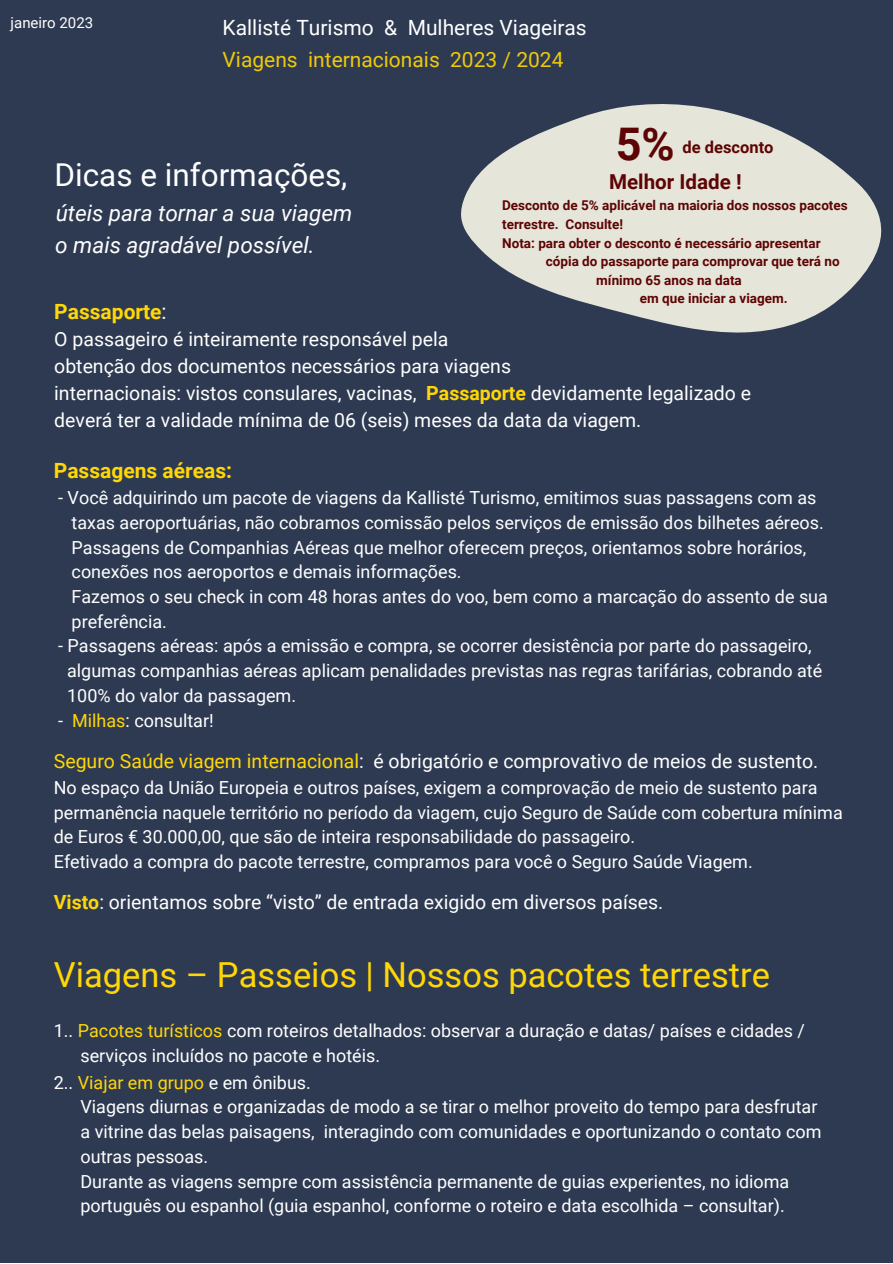
<style>
.page{position:relative;width:893px;height:1264px;background:#fff}
.page>*{position:absolute;margin:0;border:0;box-sizing:border-box;transform-origin:0 0}
.t1{font:700 45px "Roboto";color:#5d0404}
.t2{font:34.5px "Roboto";color:#ffd707}
.t3{font:31.5px "Roboto";color:#fff}
.t4{font:italic 22.5px/31.5px "Roboto";color:#fff}
.t5{font:21px "Roboto";color:#fff}
.t6{font:21px "Roboto";color:#efca0a}
.t7{font:700 21px "Roboto";color:#ffd707}
.t8{font:700 20.55px "Roboto";color:#5d0404}
.t9{font:19.5px/27px "Roboto";color:#fff}
.t10{font:18px/24.8px "Roboto";color:#fff}
.t11{font:700 16.5px "Roboto";color:#5d0404}
.t12{font:15px "Roboto";color:#fff}
.t13{font:700 13.5px/18.6px "Roboto";color:#5d0404}
.s1{font-weight:400;color:#fff}
.s2{font-weight:700;color:#ffd707}
.s3{color:#ffd707}
</style>
<div class="page">
<div style="left:0;top:0;width:892px;height:1262px;background:#2e3a52"></div>
<svg style="left:461px;top:104px;width:421px;height:229px;fill:#e6e5d9"></svg>
<p class="t12" style="left:11px;top:14px;width:84px">janeiro 2023</p>
<p class="t5" style="left:222px;top:16px;width:365px">Kallisté Turismo &amp; Mulheres Viageiras</p>
<p class="t6" style="left:222px;top:48px;width:342px">Viagens internacionais 2023 / 2024</p>
<h1 class="t1" style="left:615px;top:118px;width:60px">5%</h1>
<p class="t11" style="left:682px;top:137px;width:92px">de desconto</p>
<h3 class="t3" style="left:55px;top:157px;width:294px">Dicas e informações,</h3>
<p class="t4" style="left:55px;top:198px;width:298px">úteis para tornar a sua viagem o mais agradável possível.</p>
<p class="t8" style="left:609px;top:170px;width:134px">Melhor Idade !</p>
<p class="t13" style="left:502px;top:196px;width:347px">Desconto de 5% aplicável na maioria dos nossos pacotes terrestre. Consulte!<br>Nota: para obter o desconto é necessário apresentar</p>
<p class="t13" style="left:546px;top:252px;width:295px">cópia do passaporte para comprovar que terá no</p>
<p class="t13" style="left:596px;top:271px;width:147px">mínimo 65 anos na data</p>
<p class="t13" style="left:640px;top:289px;width:149px">em que iniciar a viagem.</p>
<p class="t7" style="left:54px;top:299px;width:114px">Passaporte<span class="s1">:</span></p>
<p class="t9" style="left:54px;top:326px;width:698px">O passageiro é inteiramente responsável pela<br>obtenção dos documentos necessários para viagens<br>internacionais: vistos consulares, vacinas, <span class="s2">Passaporte</span> devidamente legalizado e deverá ter a validade mínima de 06 (seis) meses da data da viagem.</p>
<p class="t7" style="left:54px;top:458px;width:180px">Passagens aéreas:</p>
<p class="t10" style="left:72px;top:485px;width:757px;text-indent:-13px">- Você adquirindo um pacote de viagens da Kallisté Turismo, emitimos suas passagens com as taxas aeroportuárias, não cobramos comissão pelos serviços de emissão dos bilhetes aéreos.<br>Passagens de Companhias Aéreas que melhor oferecem preços, orientamos sobre horários, conexões nos aeroportos e demais informações.<br>Fazemos o seu check in com 48 horas antes do voo, bem como a marcação do assento de sua preferência.</p>
<p class="t10" style="left:67px;top:634px;width:756px;text-indent:-9px">- Passagens aéreas: após a emissão e compra, se ocorrer desistência por parte do passageiro, algumas companhias aéreas aplicam penalidades previstas nas regras tarifárias, cobrando até<br>100% do valor da passagem.</p>
<p class="t10" style="left:58px;top:708px;width:157px">- <span class="s3">Milhas</span>: consultar!</p>
<p class="t9" style="left:54px;top:747px;width:766px"><span class="s3">Seguro Saúde viagem internacional</span>: é obrigatório e comprovativo de meios de sustento.</p>
<p class="t10" style="left:54px;top:775px;width:790px">No espaço da União Europeia e outros países, exigem a comprovação de meio de sustento para permanência naquele território no período da viagem, cujo Seguro de Saúde com cobertura mínima de Euros € 30.000,00, que são de inteira responsabilidade do passageiro.<br>Efetivado a compra do pacote terrestre, compramos para você o Seguro Saúde Viagem.</p>
<p class="t9" style="left:54px;top:889px;width:611px"><span class="s2">Visto</span>: orientamos sobre “visto” de entrada exigido em diversos países.</p>
<h2 class="t2" style="left:54px;top:955px;width:717px">Viagens – Passeios | Nossos pacotes terrestre</h2>
<p class="t10" style="left:80px;top:1018px;width:725px;text-indent:-27px">1.. <span class="s3">Pacotes turísticos</span> com roteiros detalhados: observar a duração e datas/ países e cidades / serviços incluídos no pacote e hotéis.</p>
<p class="t10" style="left:80px;top:1070px;width:742px;text-indent:-27px">2.. <span class="s3">Viajar em grupo</span> e em ônibus.<br>Viagens diurnas e organizadas de modo a se tirar o melhor proveito do tempo para desfrutar a vitrine das belas paisagens, interagindo com comunidades e oportunizando o contato com outras pessoas.<br>Durante as viagens sempre com assistência permanente de guias experientes, no idioma português ou espanhol (guia espanhol, conforme o roteiro e data escolhida – consultar).</p>
</div>
